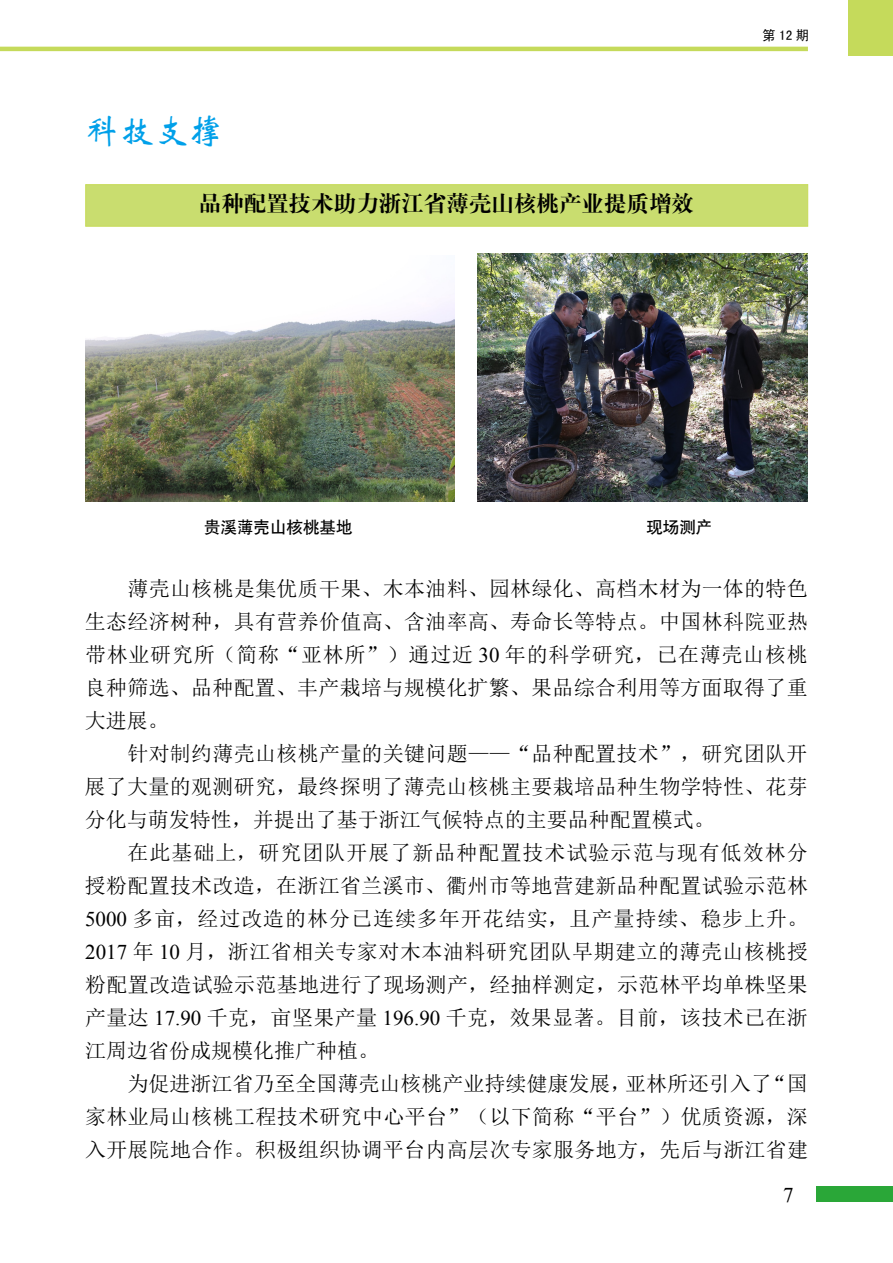
<style>
.page{position:relative;width:893px;height:1263px;background:#fff}
.page>*{position:absolute;margin:0;border:0;box-sizing:border-box;transform-origin:0 0}
.t1{font:34.5px "ST Xinwei";color:#00a0e9}
.t2{font:22.5px "H Ya 4 gj";color:#000}
.t3{font:21px/33px "Sim Sun";letter-spacing:.015em;color:#000;text-align:justify}
.t4{font:21px "Times New Roman";color:#000}
.t5{font:16.5px "H Yb 1 gj";color:#000}
.t6{font:13.5px "Sim Hei";color:#000}
.s1{font-family:"Times New Roman"}
</style>
<div class="page">
<hr style="left:0;top:47px;width:808px;height:4px;background:#c5da5b">
<div style="left:848px;top:0;width:45px;height:55px;background:#c5da5b"></div>
<div style="left:816px;top:1186px;width:77px;height:16px;background:#2aa738"></div>
<div style="left:85px;top:184px;width:723px;height:42px;background:#c9dd6f"></div>
<img style="left:85px;top:300px;width:369px;height:201px">
<img style="left:477px;top:253px;width:331px;height:248px">
<h1 class="t1" style="left:85px;top:114px;width:139px">科技支撑</h1>
<p class="t2" style="left:199px;top:192px;width:497px">品种配置技术助力浙江省薄壳山核桃产业提质增效</p>
<p class="t6" style="left:762px;top:28px;width:49px">第12期</p>
<p class="t5" style="left:204px;top:519px;width:150px">贵溪薄壳山核桃基地</p>
<p class="t5" style="left:646px;top:519px;width:67px">现场测产</p>
<p class="t3" style="left:85px;top:572px;width:725px;text-indent:43px">薄壳山核桃是集优质干果、木本油料、园林绿化、高档木材为一体的特色生态经济树种，具有营养价值高、含油率高、寿命长等特点。中国林科院亚热带林业研究所（简称“亚林所”）通过近 <span class="s1">30</span> 年的科学研究，已在薄壳山核桃良种筛选、品种配置、丰产栽培与规模化扩繁、果品综合利用等方面取得了重大进展。</p>
<p class="t3" style="left:85px;top:737px;width:725px;text-indent:43px">针对制约薄壳山核桃产量的关键问题——“品种配置技术”，研究团队开展了大量的观测研究，最终探明了薄壳山核桃主要栽培品种生物学特性、花芽分化与萌发特性，并提出了基于浙江气候特点的主要品种配置模式。</p>
<p class="t3" style="left:85px;top:836px;width:725px;text-indent:43px">在此基础上，研究团队开展了新品种配置技术试验示范与现有低效林分授粉配置技术改造，在浙江省兰溪市、衢州市等地营建新品种配置试验示范林<span class="s1">5000</span> 多亩，经过改造的林分已连续多年开花结实，且产量持续、稳步上升。<span class="s1">2017</span> 年 <span class="s1">10</span> 月，浙江省相关专家对木本油料研究团队早期建立的薄壳山核桃授粉配置改造试验示范基地进行了现场测产，经抽样测定，示范林平均单株坚果产量达 <span class="s1">17.90</span> 千克，亩坚果产量 <span class="s1">196.90</span> 千克，效果显著。目前，该技术已在浙江周边省份成规模化推广种植。</p>
<p class="t3" style="left:85px;top:1067px;width:725px;text-indent:43px">为促进浙江省乃至全国薄壳山核桃产业持续健康发展，亚林所还引入了“国家林业局山核桃工程技术研究中心平台”（以下简称“平台”）优质资源，深入开展院地合作。积极组织协调平台内高层次专家服务地方，先后与浙江省建</p>
<p class="t4" style="left:783px;top:1181px;width:12px">7</p>
</div>
